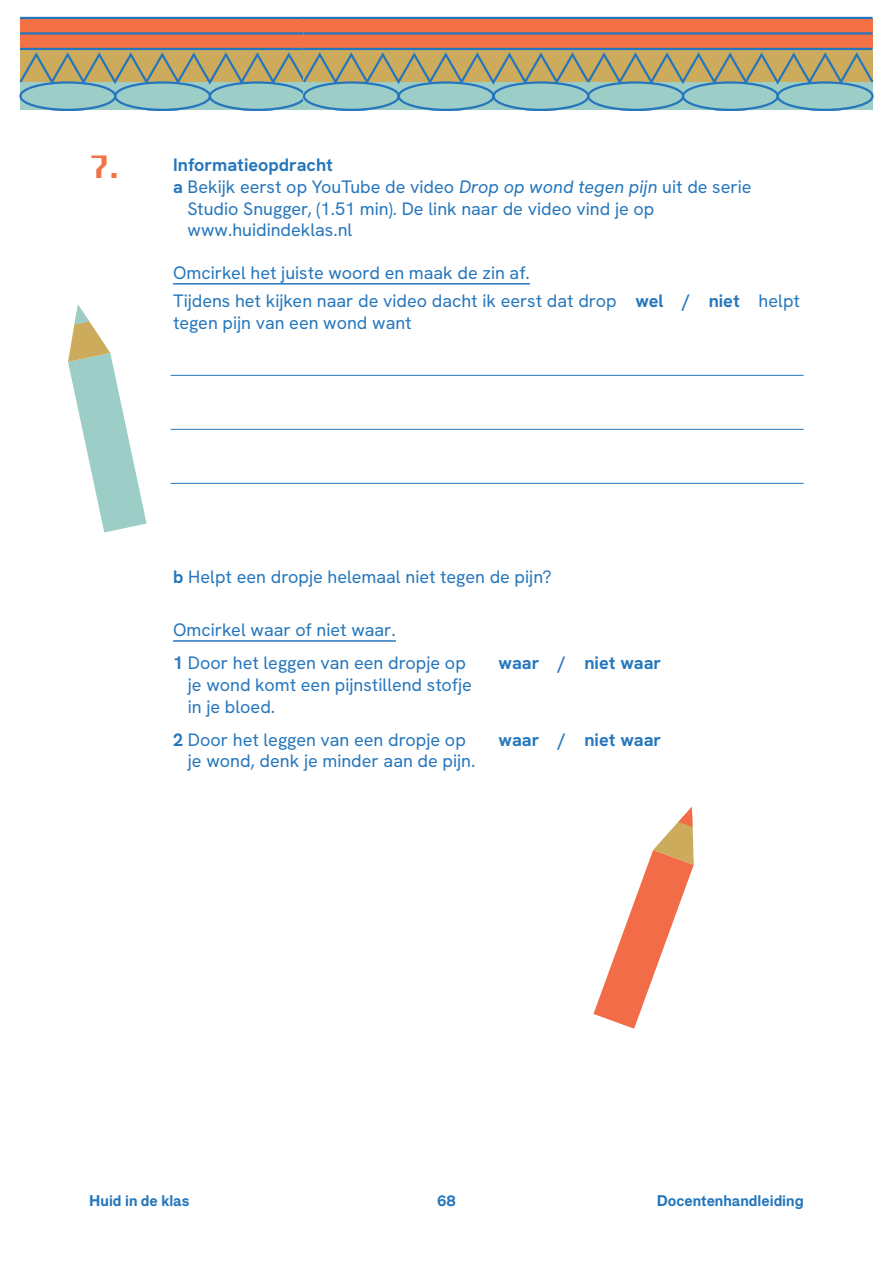
<style>
.page{position:relative;width:893px;height:1263px;background:#fff}
.page>*{position:absolute;margin:0;border:0;box-sizing:border-box;transform-origin:0 0}
.t1{font:18px/21.6px "HK Grotesk";color:#2576bc}
.t2{font:700 18px "HK Grotesk";color:#2576bc}
.t3{font:700 15px "F Grotesk";color:#2576bc}
.t4{font:700 15px "HK Grotesk";color:#2576bc}
.s1{font-family:"Chicago FLF";font-weight:400;font-size:30px;color:#f37145}
.s2{font-weight:700}
.s3{font-style:italic}
.s4{font-family:"HK Grotesk"}
</style>
<div class="page">
<svg style="left:19px;top:16px;width:855px;height:95px;background:#b09c83"></svg>
<hr style="left:173px;top:283px;width:357px;height:2px;background:#2576bc">
<hr style="left:171px;top:375px;width:633px;height:1px;background:#2576bc">
<hr style="left:171px;top:429px;width:633px;height:1px;background:#2576bc">
<hr style="left:171px;top:483px;width:633px;height:1px;background:#2576bc">
<hr style="left:173px;top:640px;width:223px;height:2px;background:#2576bc">
<svg style="left:593px;top:807px;width:101px;height:222px"></svg>
<svg style="left:68px;top:305px;width:79px;height:227px"></svg>
<p class="t2" style="left:89px;top:153px;width:245px"><span class="s1">7.</span> Informatieopdracht</p>
<p class="t1" style="left:173px;top:175px;width:580px"><span class="s2">a</span> Bekijk eerst op YouTube de video <span class="s3">Drop op wond tegen pijn</span> uit de serie</p>
<p class="t1" style="left:188px;top:197px;width:468px">Studio Snugger, (1.51 min). De link naar de video vind je op</p>
<p class="t1" style="left:188px;top:219px;width:166px">www.huidindeklas.nl</p>
<p class="t1" style="left:173px;top:259px;width:628px;line-height:27.6px">Omcirkel het juiste woord en maak de zin af.<br>Tijdens het kijken naar de video dacht ik eerst dat drop <span class="s2">wel / niet</span> helpt</p>
<p class="t1" style="left:173px;top:311px;width:240px">tegen pijn van een wond want</p>
<p class="t1" style="left:173px;top:565px;width:380px"><span class="s2">b</span> Helpt een dropje helemaal niet tegen de pijn?</p>
<p class="t1" style="left:173px;top:613px;width:294px;line-height:33px">Omcirkel waar of niet waar.<br><span class="s2">1</span> Door het leggen van een dropje op</p>
<p class="t1" style="left:188px;top:673px;width:286px">je wond komt een pijnstillend stofje in je bloed.</p>
<p class="t1" style="left:188px;top:728px;width:289px;text-indent:-15px"><span class="s2">2</span> Door het leggen van een dropje op je wond, denk je minder aan de pijn.</p>
<p class="t2" style="left:499px;top:651px;width:164px">waar / niet waar</p>
<p class="t2" style="left:499px;top:728px;width:164px">waar / niet waar</p>
<p class="t4" style="left:89px;top:1194px;width:101px">Huid in de klas</p>
<p class="t3" style="left:437px;top:1191px;width:20px">68<span class="s4">11</span></p>
<p class="t3" style="left:657px;top:1191px;width:148px">Docentenhandleiding</p>
<p class="t3" style="left:89px;top:1191px;width:102px">Huid in de klas</p>
<p class="t4" style="left:734px;top:1194px;width:71px">Groep 5/6</p>
</div>
